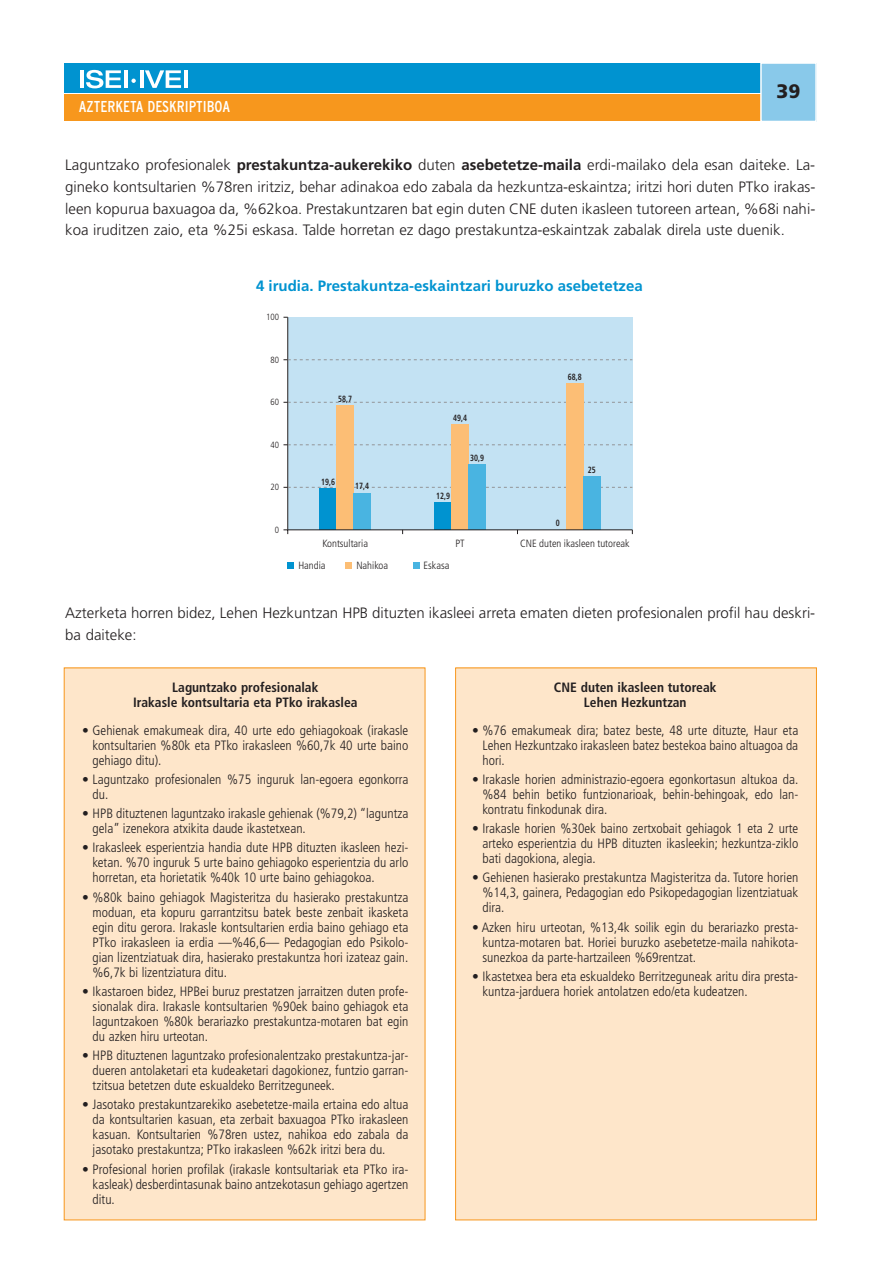
<style>
.page{position:relative;width:893px;height:1263px;background:#fff}
.page>*{position:absolute;margin:0;border:0;box-sizing:border-box;transform-origin:0 0}
.t1{font:900 19.5px "Frutiger";color:#231f20}
.t2{font:condensed 15.75px "Interstate";color:#fff}
.t3{font:300 15px/21.8px "Frutiger";color:#231f20;text-align:justify}
.t4{font:700 15px "Frutiger";color:#0093d0}
.t5{font:300 condensed 13.5px/15px "Frutiger";color:#231f20;text-align:justify}
.t6{font:700 condensed 13.5px/15px "Frutiger";color:#231f20;text-align:center}
.t7{font:300 condensed 10.5px "Frutiger";color:#231f20}
.t8{font:700 condensed 9px "Frutiger";color:#231f20;scale:.85 1}
.t9{font:300 condensed 9px "Frutiger";color:#231f20}
.s1{font-weight:700}
</style>
<div class="page">
<div style="left:64px;top:64px;width:697px;height:29px;background:#0093d0"></div>
<div style="left:64px;top:95px;width:697px;height:26px;background:#f7971d"></div>
<svg style="left:131px;top:79px;width:5px;height:4px"></svg>
<hr style="left:80px;top:70px;width:4px;height:18px;background:#fff">
<svg style="left:86px;top:70px;width:35px;height:18px"></svg>
<hr style="left:124px;top:70px;width:3px;height:18px;background:#fff">
<hr style="left:140px;top:70px;width:3px;height:18px;background:#fff">
<svg style="left:145px;top:70px;width:36px;height:18px"></svg>
<hr style="left:184px;top:70px;width:3px;height:18px;background:#fff">
<div style="left:761px;top:63px;width:55px;height:58px;background:#89c9ea"></div>
<div style="left:760px;top:62px;width:56px;height:60px;border:2px solid #fff"></div>
<div style="left:64px;top:668px;width:361px;height:552px;background:#fee6ca"></div>
<div style="left:455px;top:668px;width:361px;height:552px;background:#fee6ca"></div>
<div style="left:288px;top:317px;width:344px;height:213px;background:#c3e2f3"></div>
<hr style="left:287px;top:317px;width:1px;height:213px;background:#231f20">
<svg style="left:283px;top:487px;width:349px;height:1px"></svg>
<svg style="left:283px;top:445px;width:349px;height:1px"></svg>
<svg style="left:283px;top:402px;width:349px;height:1px"></svg>
<div style="left:319px;top:488px;width:17px;height:42px;background:#0093d0"></div>
<div style="left:336px;top:405px;width:18px;height:125px;background:#fcbe75"></div>
<div style="left:354px;top:493px;width:17px;height:37px;background:#49b4e1"></div>
<div style="left:434px;top:502px;width:17px;height:28px;background:#0093d0"></div>
<div style="left:451px;top:425px;width:17px;height:105px;background:#fcbe75"></div>
<div style="left:468px;top:464px;width:17px;height:66px;background:#49b4e1"></div>
<div style="left:566px;top:384px;width:17px;height:146px;background:#fcbe75"></div>
<div style="left:583px;top:477px;width:17px;height:53px;background:#49b4e1"></div>
<hr style="left:288px;top:530px;width:344px;height:1px;background:#231f20">
<svg style="left:283px;top:360px;width:349px;height:1px"></svg>
<svg style="left:288px;top:562px;width:6px;height:6px"></svg>
<svg style="left:346px;top:562px;width:6px;height:6px"></svg>
<svg style="left:413px;top:562px;width:6px;height:6px"></svg>
<p class="t2" style="left:79px;top:101px;width:153px">AZTERKETA DESKRIPTIBOA</p>
<h1 class="t1" style="left:776px;top:83px;width:25px">39</h1>
<p class="t3" style="left:65px;top:155px;width:751px">Laguntzako profesionalek <span class="s1">prestakuntza-aukerekiko</span> duten <span class="s1">asebetetze-maila</span> erdi-mailako dela esan daiteke. La&shy;gineko kontsultarien %78ren iritziz, behar adinakoa edo zabala da hezkuntza-eskaintza; iritzi hori duten PTko irakas&shy;leen kopurua baxuagoa da, %62koa. Prestakuntzaren bat egin duten CNE duten ikasleen tutoreen artean, %68i nahi&shy;koa iruditzen zaio, eta %25i eskasa. Talde horretan ez dago prestakuntza-eskaintzak zabalak direla uste duenik.</p>
<p class="t4" style="left:256px;top:280px;width:388px">4 irudia. Prestakuntza-eskaintzari buruzko asebetetzea</p>
<p class="t9" style="left:266px;top:313px;width:14px">100</p>
<p class="t9" style="left:270px;top:356px;width:10px">80</p>
<p class="t9" style="left:270px;top:398px;width:10px">60</p>
<p class="t9" style="left:270px;top:441px;width:10px">40</p>
<p class="t9" style="left:270px;top:484px;width:10px">20</p>
<p class="t9" style="left:275px;top:526px;width:6px">0</p>
<p class="t8" style="left:338px;top:395px;width:18px">58,7</p>
<p class="t8" style="left:321px;top:478px;width:18px">19,6</p>
<p class="t8" style="left:355px;top:483px;width:18px">17,4</p>
<p class="t7" style="left:322px;top:539px;width:47px">Kontsultaria</p>
<p class="t8" style="left:453px;top:415px;width:18px">49,4</p>
<p class="t8" style="left:436px;top:492px;width:18px">12,9</p>
<p class="t8" style="left:470px;top:454px;width:18px">30,9</p>
<p class="t8" style="left:568px;top:373px;width:18px">68,8</p>
<p class="t8" style="left:556px;top:519px;width:6px">0</p>
<p class="t8" style="left:588px;top:467px;width:11px">25</p>
<p class="t7" style="left:455px;top:539px;width:11px">PT</p>
<p class="t7" style="left:520px;top:539px;width:111px">CNE duten ikasleen tutoreak</p>
<p class="t7" style="left:298px;top:561px;width:29px">Handia</p>
<p class="t7" style="left:356px;top:561px;width:33px">Nahikoa</p>
<p class="t7" style="left:423px;top:561px;width:27px">Eskasa</p>
<p class="t3" style="left:65px;top:603px;width:751px">Azterketa horren bidez, Lehen Hezkuntzan HPB dituzten ikasleei arreta ematen dieten profesionalen profil hau deskri&shy;ba daiteke:</p>
<p class="t6" style="left:133px;top:681px;width:226px">Laguntzako profesionalak<br>Irakasle kontsultaria eta PTko irakaslea</p>
<p class="t5" style="left:93px;top:724px;width:317px;text-indent:-10px">• Gehienak emakumeak dira, 40 urte edo gehiagokoak (irakasle kontsultarien %80k eta PTko irakasleen %60,7k 40 urte baino gehiago ditu).</p>
<p class="t5" style="left:93px;top:773px;width:317px;text-indent:-10px">• Laguntzako profesionalen %75 inguruk lan-egoera egonkorra du.</p>
<p class="t5" style="left:93px;top:807px;width:317px;text-indent:-10px">• HPB dituztenen laguntzako irakasle gehienak (%79,2) “laguntza gela” izenekora atxikita daude ikastetxean.</p>
<p class="t5" style="left:93px;top:841px;width:317px;text-indent:-10px">• Irakasleek esperientzia handia dute HPB dituzten ikasleen hezi&shy;ketan. %70 inguruk 5 urte baino gehiagoko esperientzia du arlo horretan, eta horietatik %40k 10 urte baino gehiagokoa.</p>
<p class="t5" style="left:93px;top:891px;width:317px;text-indent:-10px">• %80k baino gehiagok Magisteritza du hasierako prestakuntza moduan, eta kopuru garrantzitsu batek beste zenbait ikasketa egin ditu gerora. Irakasle kontsultarien erdia baino gehiago eta PTko irakasleen ia erdia —%46,6— Pedagogian edo Psikolo&shy;gian lizentziatuak dira, hasierako prestakuntza hori izateaz gain. %6,7k bi lizentziatura ditu.</p>
<p class="t5" style="left:93px;top:985px;width:317px;text-indent:-10px">• Ikastaroen bidez, HPBei buruz prestatzen jarraitzen duten profe&shy;sionalak dira. Irakasle kontsultarien %90ek baino gehiagok eta laguntzakoen %80k berariazko prestakuntza-motaren bat egin du azken hiru urteotan.</p>
<p class="t5" style="left:93px;top:1049px;width:317px;text-indent:-10px">• HPB dituztenen laguntzako profesionalentzako prestakuntza-jar&shy;dueren antolaketari eta kudeaketari dagokionez, funtzio garran&shy;tzitsua betetzen dute eskualdeko Berritzeguneek.</p>
<p class="t5" style="left:93px;top:1098px;width:317px;text-indent:-10px">• Jasotako prestakuntzarekiko asebetetze-maila ertaina edo altua da kontsultarien kasuan, eta zerbait baxuagoa PTko irakasleen kasuan. Kontsultarien %78ren ustez, nahikoa edo zabala da jasotako prestakuntza; PTko irakasleen %62k iritzi bera du.</p>
<p class="t5" style="left:93px;top:1163px;width:317px;text-indent:-10px">• Profesional horien profilak (irakasle kontsultariak eta PTko ira&shy;kasleak) desberdintasunak baino antzekotasun gehiago agertzen ditu.</p>
<p class="t6" style="left:554px;top:681px;width:164px">CNE duten ikasleen tutoreak<br>Lehen Hezkuntzan</p>
<p class="t5" style="left:482px;top:724px;width:317px;text-indent:-10px">• %76 emakumeak dira; batez beste, 48 urte dituzte, Haur eta Lehen Hezkuntzako irakasleen batez bestekoa baino altuagoa da hori.</p>
<p class="t5" style="left:482px;top:773px;width:317px;text-indent:-10px">• Irakasle horien administrazio-egoera egonkortasun altukoa da. %84 behin betiko funtzionarioak, behin-behingoak, edo lan&shy;kontratu finkodunak dira.</p>
<p class="t5" style="left:482px;top:822px;width:317px;text-indent:-10px">• Irakasle horien %30ek baino zertxobait gehiagok 1 eta 2 urte arteko esperientzia du HPB dituzten ikasleekin; hezkuntza-ziklo bati dagokiona, alegia.</p>
<p class="t5" style="left:482px;top:871px;width:317px;text-indent:-10px">• Gehienen hasierako prestakuntza Magisteritza da. Tutore horien %14,3, gainera, Pedagogian edo Psikopedagogian lizentziatuak dira.</p>
<p class="t5" style="left:482px;top:921px;width:317px;text-indent:-10px">• Azken hiru urteotan, %13,4k soilik egin du berariazko presta&shy;kuntza-motaren bat. Horiei buruzko asebetetze-maila nahikota&shy;sunezkoa da parte-hartzaileen %69rentzat.</p>
<p class="t5" style="left:482px;top:970px;width:317px;text-indent:-10px">• Ikastetxea bera eta eskualdeko Berritzeguneak aritu dira presta&shy;kuntza-jarduera horiek antolatzen edo/eta kudeatzen.</p>
</div>
